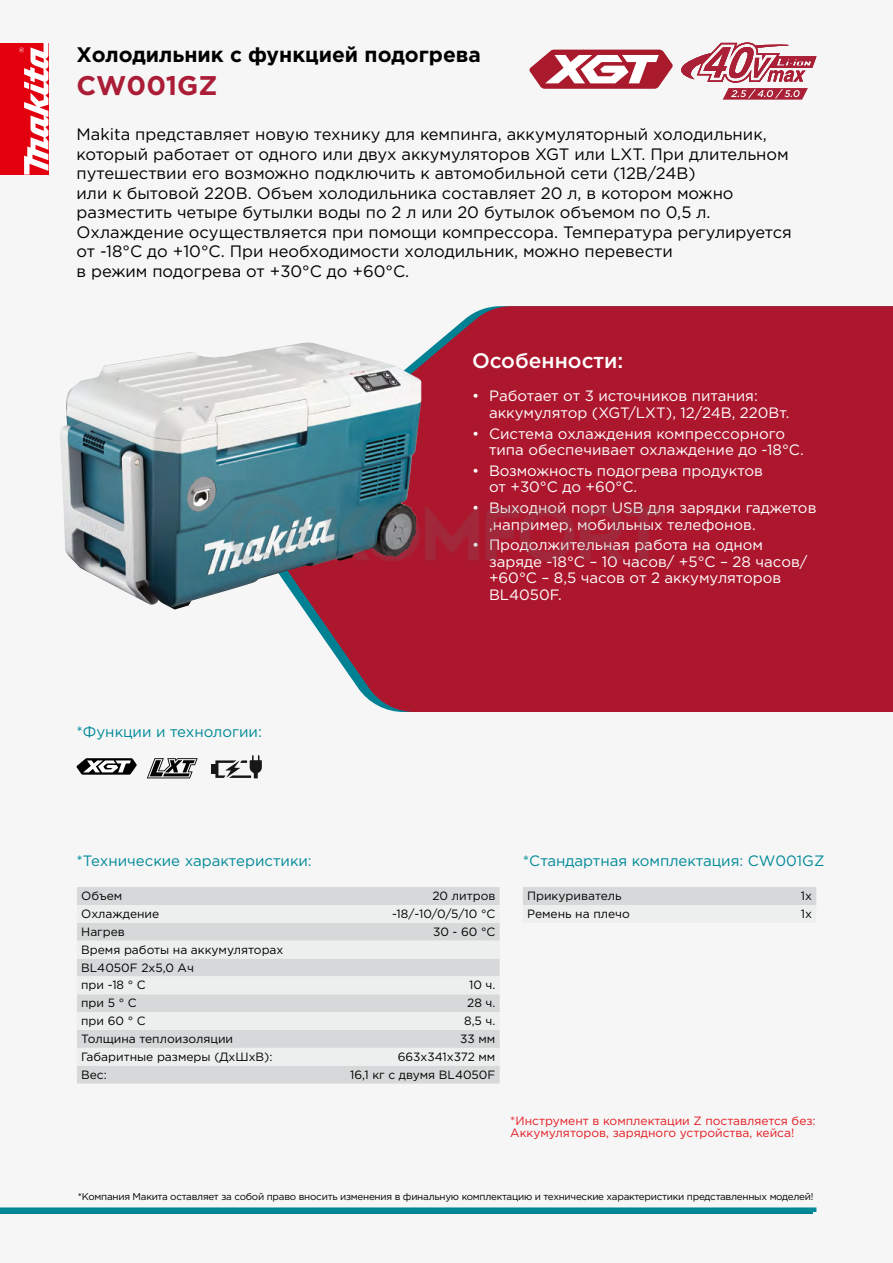
<style>
.page{position:relative;width:893px;height:1263px;background:#f6f6f6}
.page>*{position:absolute;margin:0;border:0;box-sizing:border-box;transform-origin:0 0}
.t1{font:700 27px "Gotham Pro";color:#ab1d37}
.t2{font:700 21px "Gotham Pro";color:#000}
.t3{font:500 21px "Gotham Pro";color:#fff}
.t4{font:16.5px/19.5px "Gotham Pro";color:#000}
.t5{font:15px/16.5px "Gotham Pro";color:#fff}
.t6{font:15px "Gotham Pro";color:#008a98}
.t7{font:12px/17.9px "Gotham Pro";color:#000}
.t8{font:12px/12px "Gotham Pro";color:#e41b21}
.t9{font:9.9px "Gotham Pro";letter-spacing:-.025em;color:#000}
</style>
<div class="page">
<hr style="left:0;top:1209px;width:813px;height:4px;background:#008193">
<div style="left:0;top:43px;width:48px;height:132px;background:#e3000f"></div>
<svg style="left:19px;top:43px;width:29px;height:132px"></svg>
<svg style="left:529px;top:50px;width:144px;height:39px"></svg>
<div style="left:303px;top:306px;width:590px;height:406px;background:#ad172e"></div>
<div style="left:0;top:1207px;width:816px;height:5px;background:#008a98"></div>
<div style="left:77px;top:887px;width:423px;height:196px;background:#d6d8d9"></div>
<svg style="left:77px;top:905px;width:423px;height:161px;fill:#edeeee"></svg>
<div style="left:523px;top:887px;width:293px;height:18px;background:#d6d8d9"></div>
<img style="left:60px;top:343px;width:361px;height:266px">
<svg style="left:681px;top:43px;width:135px;height:57px"></svg>
<svg style="left:76px;top:758px;width:61px;height:17px"></svg>
<svg style="left:147px;top:758px;width:51px;height:20px"></svg>
<svg style="left:212px;top:755px;width:50px;height:23px"></svg>
<img style="left:223px;top:485px;width:447px;height:98px">
<p class="t2" style="left:77px;top:43px;width:406px">Холодильник с функцией подогрева</p>
<h1 class="t1" style="left:77px;top:70px;width:143px">CW001GZ</h1>
<p class="t4" style="left:77px;top:125px;width:717px">Makita представляет новую технику для кемпинга, аккумуляторный холодильник, который работает от одного или двух аккумуляторов XGT или LXT. При длительном путешествии его возможно подключить к автомобильной сети (12В/24В)<br>или к бытовой 220В. Объем холодильника составляет 20 л, в котором можно разместить четыре бутылки воды по 2 л или 20 бутылок объемом по 0,5 л.<br>Охлаждение осуществляется при помощи компрессора. Температура регулируется от -18°C до +10°C. При необходимости холодильник, можно перевести<br>в режим подогрева от +30°C до +60°C.</p>
<p class="t6" style="left:77px;top:723px;width:187px">*Функции и технологии:</p>
<p class="t3" style="left:472px;top:349px;width:153px">Особенности:</p>
<p class="t5" style="left:489px;top:388px;width:302px;text-indent:-17px">• Работает от 3 источников питания: аккумулятор (XGT/LXT), 12/24В, 220Вт.</p>
<p class="t5" style="left:489px;top:425px;width:316px;text-indent:-17px">• Система охлаждения компрессорного типа обеспечивает охлаждение до -18°C.</p>
<p class="t5" style="left:489px;top:462px;width:276px;text-indent:-17px">• Возможность подогрева продуктов от +30°C до +60°C.</p>
<p class="t5" style="left:489px;top:499px;width:329px;text-indent:-17px">• Выходной порт USB для зарядки гаджетов ,например, мобильных телефонов.</p>
<p class="t5" style="left:489px;top:537px;width:320px;text-indent:-17px">• Продолжительная работа на одном заряде -18°C – 10 часов/ +5°C – 28 часов/ +60°C – 8,5 часов от 2 аккумуляторов<br>BL4050F.</p>
<p class="t6" style="left:77px;top:852px;width:237px">*Технические характеристики:</p>
<p class="t7" style="left:81px;top:887px;width:43px">Объем</p>
<p class="t7" style="left:432px;top:887px;width:65px">20 литров</p>
<p class="t7" style="left:81px;top:905px;width:80px">Охлаждение</p>
<p class="t7" style="left:392px;top:905px;width:105px">-18/-10/0/5/10 °C</p>
<p class="t7" style="left:81px;top:923px;width:45px">Нагрев</p>
<p class="t7" style="left:433px;top:923px;width:64px">30 - 60 °C</p>
<p class="t7" style="left:81px;top:940px;width:204px">Время работы на аккумуляторах<br>BL4050F 2х5,0 Ач<br>при -18 ° C</p>
<p class="t7" style="left:469px;top:976px;width:28px">10 ч.</p>
<p class="t7" style="left:81px;top:994px;width:57px">при 5 ° C</p>
<p class="t7" style="left:467px;top:994px;width:30px">28 ч.</p>
<p class="t7" style="left:81px;top:1012px;width:66px">при 60 ° C</p>
<p class="t7" style="left:464px;top:1012px;width:33px">8,5 ч.</p>
<p class="t7" style="left:81px;top:1030px;width:153px">Толщина теплоизоляции</p>
<p class="t7" style="left:460px;top:1030px;width:37px">33 мм</p>
<p class="t7" style="left:81px;top:1048px;width:193px">Габаритные размеры (ДхШхВ):</p>
<p class="t7" style="left:398px;top:1048px;width:99px">663x341x372 мм</p>
<p class="t7" style="left:81px;top:1065px;width:27px">Вес:</p>
<p class="t7" style="left:350px;top:1065px;width:147px">16,1 кг с двумя BL4050F</p>
<p class="t6" style="left:523px;top:852px;width:303px">*Стандартная комплектация: CW001GZ</p>
<p class="t7" style="left:527px;top:887px;width:96px">Прикуриватель</p>
<p class="t7" style="left:801px;top:887px;width:13px">1х</p>
<p class="t7" style="left:527px;top:905px;width:104px">Ремень на плечо</p>
<p class="t7" style="left:801px;top:905px;width:13px">1х</p>
<p class="t8" style="left:510px;top:1114px;width:307px">*Инструмент в комплектации Z поставляется без:<br>Аккумуляторов, зарядного устройства, кейса!</p>
<p class="t9" style="left:78px;top:1191px;width:737px">*Компания Макита оставляет за собой право вносить изменения в финальную комплектацию и технические характеристики представленных моделей!</p>
</div>
